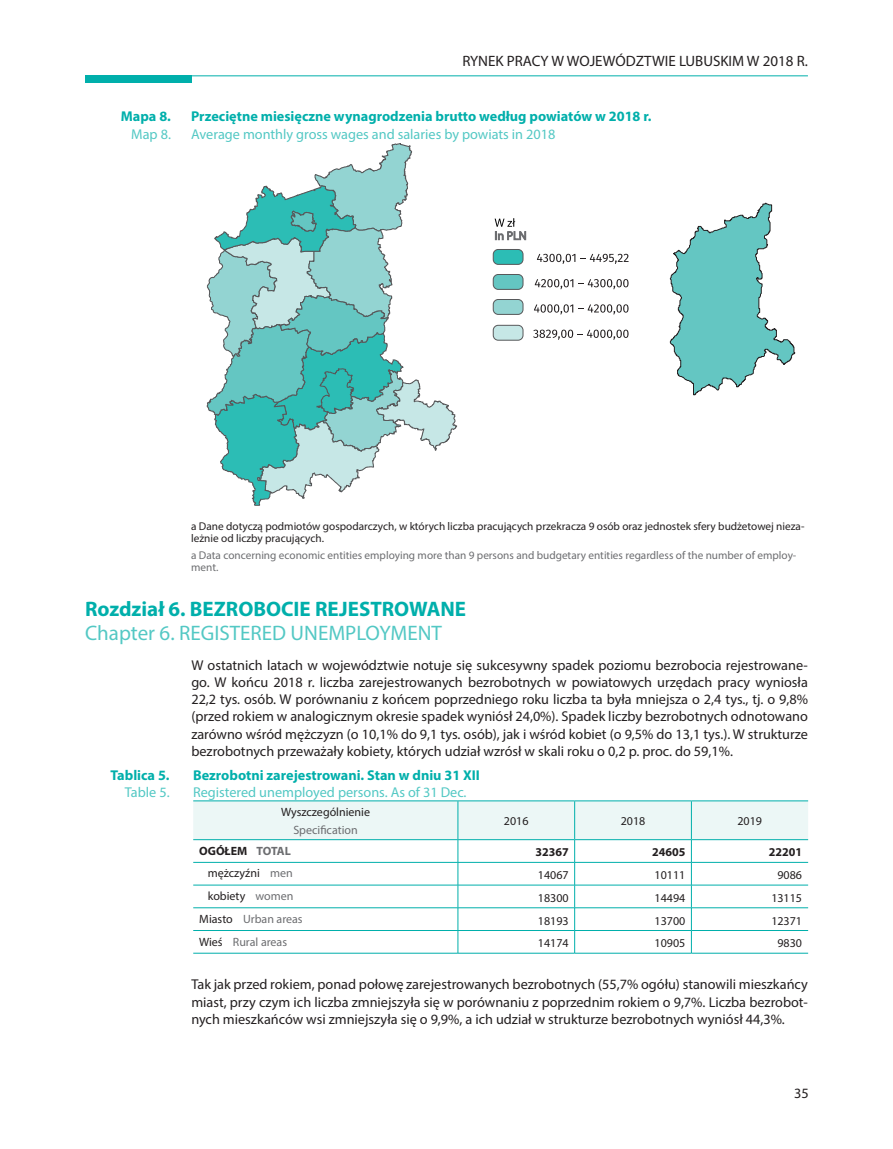
<style>
.page{position:relative;width:893px;height:1149px;background:#fff}
.page>*{position:absolute;margin:0;border:0;box-sizing:border-box;transform-origin:0 0}
.t1{font:700 21px "Myriad Pro";color:#00afab}
.t2{font:21px "Myriad Pro";color:#53c8c4}
.t3{font:15px "Myriad Pro";color:#231f20}
.t4{font:14.25px/17.2px "Myriad Pro";color:#231f20;text-align:justify}
.t5{font:700 14.25px "Myriad Pro";color:#00afab}
.t6{font:14.25px "Myriad Pro";color:#53c8c4}
.t7{font:12px "Myriad Pro";color:#231f20}
.t8{font:12px "Myriad Pro";color:#6c6d70}
.t9{font:700 12px "Myriad Pro";color:#231f20}
.t10{font:11.25px/12px "Myriad Pro";color:#231f20}
.t11{font:11.25px/12px "Myriad Pro";color:#6c6d70}
.s1{color:#6c6d70}
.s2{color:#231f20}
</style>
<div class="page">
<div style="left:85px;top:75px;width:106px;height:8px;background:#00afab"></div>
<hr style="left:191px;top:75px;width:617px;height:1px;background:#00afab">
<svg style="left:537px;top:254px;width:92px;height:10px"></svg>
<svg style="left:535px;top:279px;width:93px;height:10px"></svg>
<svg style="left:534px;top:304px;width:94px;height:10px"></svg>
<svg style="left:533px;top:329px;width:95px;height:10px"></svg>
<div style="left:493px;top:274px;width:30px;height:15px;background:#64c6c2;border-radius:5px"></div>
<div style="left:493px;top:274px;width:30px;height:15px;border:1px solid #57585a;border-radius:5px"></div>
<div style="left:493px;top:299px;width:30px;height:15px;background:#93d4d2;border-radius:5px"></div>
<div style="left:493px;top:299px;width:30px;height:15px;border:1px solid #57585a;border-radius:5px"></div>
<div style="left:493px;top:325px;width:30px;height:15px;background:#c6e7e6;border-radius:5px"></div>
<div style="left:493px;top:325px;width:30px;height:15px;border:1px solid #57585a;border-radius:5px"></div>
<div style="left:493px;top:249px;width:30px;height:15px;background:#2cbdb5;border-radius:5px"></div>
<div style="left:493px;top:249px;width:30px;height:15px;border:1px solid #57585a;border-radius:5px"></div>
<svg style="left:495px;top:218px;width:31px;height:22px"></svg>
<svg style="left:207px;top:143px;width:250px;height:362px"></svg>
<svg style="left:670px;top:203px;width:125px;height:192px"></svg>
<svg style="left:193px;top:801px;width:615px;height:151px"></svg>
<hr style="left:193px;top:952px;width:265px;height:1px;background:#00afab">
<hr style="left:458px;top:952px;width:117px;height:1px;background:#00afab">
<hr style="left:575px;top:952px;width:116px;height:1px;background:#00afab">
<hr style="left:691px;top:952px;width:117px;height:1px;background:#00afab">
<hr style="left:193px;top:800px;width:265px;height:1px;background:#00afab">
<hr style="left:458px;top:800px;width:117px;height:1px;background:#00afab">
<hr style="left:458px;top:801px;width:1px;height:38px;background:#00afab">
<hr style="left:575px;top:800px;width:116px;height:1px;background:#00afab">
<hr style="left:574px;top:801px;width:1px;height:38px;background:#00afab">
<hr style="left:691px;top:800px;width:117px;height:1px;background:#00afab">
<hr style="left:691px;top:801px;width:1px;height:38px;background:#00afab">
<hr style="left:193px;top:839px;width:265px;height:1px;background:#00afab">
<hr style="left:458px;top:839px;width:117px;height:1px;background:#00afab">
<hr style="left:575px;top:839px;width:116px;height:1px;background:#00afab">
<hr style="left:691px;top:839px;width:117px;height:1px;background:#00afab">
<p class="t5" style="left:121px;top:107px;width:52px">Mapa 8.</p>
<p class="t6" style="left:131px;top:125px;width:41px">Map 8.</p>
<p class="t3" style="left:462px;top:52px;width:347px">RYNEK PRACY W WOJEWÓDZTWIE LUBUSKIM W 2018 R.</p>
<p class="t5" style="left:191px;top:107px;width:462px">Przeciętne miesięczne wynagrodzenia brutto według powiatów w 2018 r.</p>
<p class="t6" style="left:191px;top:125px;width:366px">Average monthly gross wages and salaries by powiats in 2018</p>
<p class="t10" style="left:191px;top:520px;width:615px">a Dane dotyczą podmiotów gospodarczych, w których liczba pracujących przekracza 9 osób oraz jednostek sfery budżetowej nieza&shy;leżnie od liczby pracujących.</p>
<p class="t11" style="left:191px;top:548px;width:607px">a Data concerning economic entities employing more than 9 persons and budgetary entities regardless of the number of employ&shy;ment.</p>
<h1 class="t1" style="left:85px;top:594px;width:383px">Rozdział 6. BEZROBOCIE REJESTROWANE</h1>
<h1 class="t2" style="left:85px;top:619px;width:358px">Chapter 6. REGISTERED UNEMPLOYMENT</h1>
<p class="t4" style="left:191px;top:655px;width:618px">W ostatnich latach w województwie notuje się sukcesywny spadek poziomu bezrobocia rejestrowane&shy;go. W końcu 2018 r. liczba zarejestrowanych bezrobotnych w powiatowych urzędach pracy wyniosła 22,2 tys. osób. W porównaniu z końcem poprzedniego roku liczba ta była mniejsza o 2,4 tys., tj. o 9,8% (przed rokiem w analogicznym okresie spadek wyniósł 24,0%). Spadek liczby bezrobotnych odnotowano zarówno wśród mężczyzn (o 10,1% do 9,1 tys. osób), jak i wśród kobiet (o 9,5% do 13,1 tys.). W strukturze bezrobotnych przeważały kobiety, których udział wzrósł w skali roku o 0,2 p. proc. do 59,1%.</p>
<p class="t5" style="left:110px;top:765px;width:61px">Tablica 5.</p>
<p class="t6" style="left:125px;top:782px;width:46px">Table 5.</p>
<p class="t5" style="left:193px;top:765px;width:288px">Bezrobotni zarejestrowani. Stan w dniu 31 XII</p>
<p class="t6" style="left:193px;top:782px;width:275px">Registered unemployed persons. As of 31 Dec.</p>
<p class="t7" style="left:281px;top:804px;width:91px">Wyszczególnienie</p>
<p class="t8" style="left:293px;top:822px;width:66px">Specification</p>
<p class="t7" style="left:504px;top:813px;width:26px">2016</p>
<p class="t7" style="left:621px;top:813px;width:26px">2018</p>
<p class="t7" style="left:737px;top:813px;width:26px">2019</p>
<p class="t9" style="left:199px;top:842px;width:93px">OGÓŁEM <span class="s1">TOTAL</span></p>
<p class="t9" style="left:535px;top:844px;width:35px">32367</p>
<p class="t9" style="left:652px;top:844px;width:35px">24605</p>
<p class="t9" style="left:769px;top:844px;width:35px">22201</p>
<p class="t7" style="left:208px;top:865px;width:86px">mężczyźni <span class="s1">men</span></p>
<p class="t7" style="left:538px;top:867px;width:32px">14067</p>
<p class="t7" style="left:655px;top:867px;width:32px">10111</p>
<p class="t7" style="left:777px;top:867px;width:26px">9086</p>
<p class="t7" style="left:208px;top:888px;width:87px">kobiety <span class="s1">women</span></p>
<p class="t7" style="left:538px;top:890px;width:32px">18300</p>
<p class="t7" style="left:655px;top:890px;width:32px">14494</p>
<p class="t7" style="left:771px;top:890px;width:32px">13115</p>
<p class="t8" style="left:199px;top:911px;width:105px"><span class="s2">Miasto</span> Urban areas</p>
<p class="t7" style="left:538px;top:912px;width:32px">18193</p>
<p class="t7" style="left:655px;top:912px;width:32px">13700</p>
<p class="t7" style="left:771px;top:912px;width:32px">12371</p>
<p class="t8" style="left:199px;top:933px;width:89px"><span class="s2">Wieś</span> Rural areas</p>
<p class="t7" style="left:538px;top:935px;width:32px">14174</p>
<p class="t7" style="left:655px;top:935px;width:32px">10905</p>
<p class="t7" style="left:777px;top:935px;width:26px">9830</p>
<p class="t4" style="left:191px;top:975px;width:618px">Tak jak przed rokiem, ponad połowę zarejestrowanych bezrobotnych (55,7% ogółu) stanowili mieszkańcy miast, przy czym ich liczba zmniejszyła się w porównaniu z poprzednim rokiem o 9,7%. Liczba bezrobot&shy;nych mieszkańców wsi zmniejszyła się o 9,9%, a ich udział w strukturze bezrobotnych wyniósł 44,3%.</p>
<p class="t4" style="left:794px;top:1083px;width:16px">35</p>
</div>
